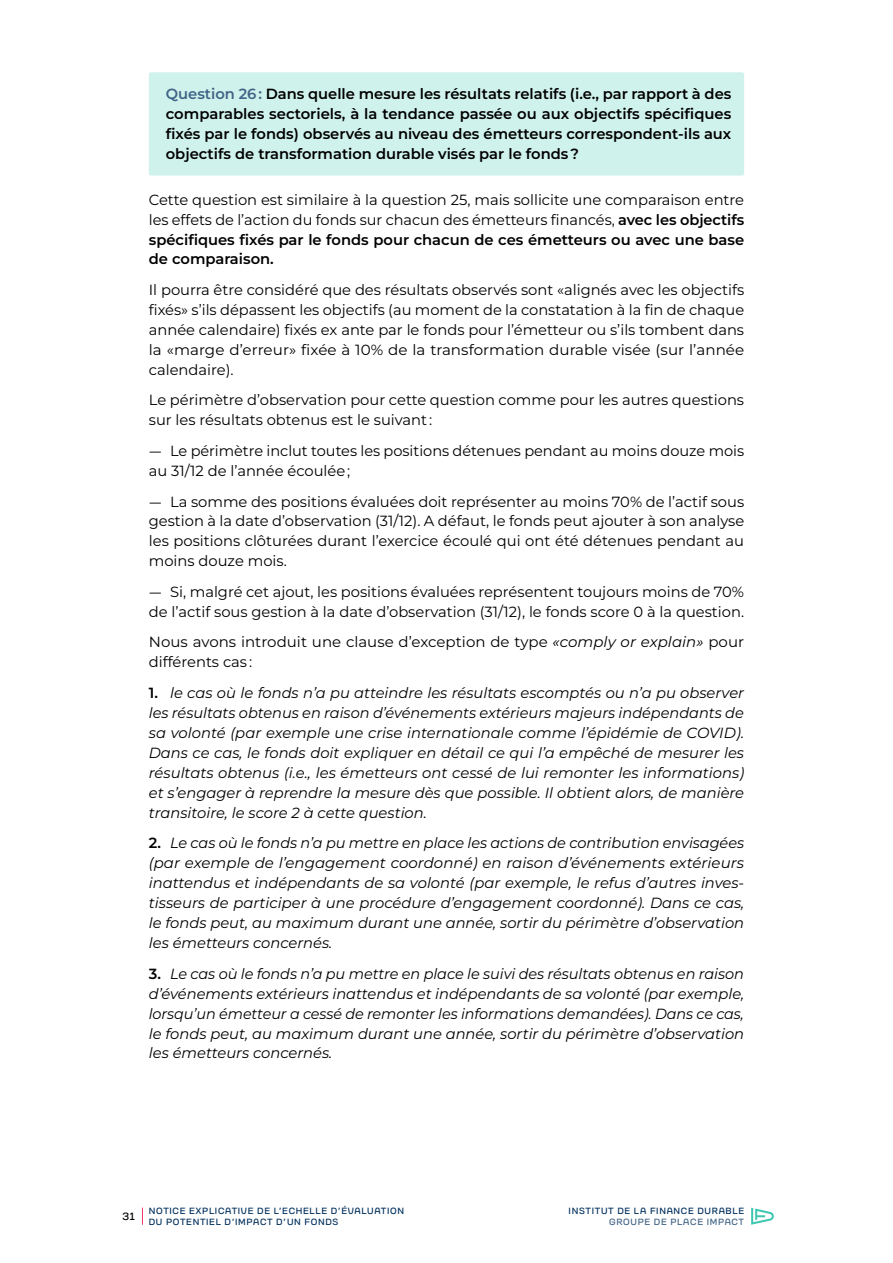
<style>
.page{position:relative;width:893px;height:1263px;background:#fff}
.page>*{position:absolute;margin:0;border:0;box-sizing:border-box;transform-origin:0 0}
.t1{font:14.7px/20px "Montserrat";color:#000}
.t2{font:italic 14.7px/20px "Montserrat";color:#000;text-align:justify}
.t3{font:600 14.7px/20px "Montserrat";color:#000;text-align:justify}
.t4{font:10.5px "Toroka";color:#000}
.t5{font:9px/10.8px "Toroka";letter-spacing:.075em;color:#02305d}
.t6{font:9px "Toroka";letter-spacing:.075em;color:#416486}
.s1{color:#416486}
.s2{font-weight:600}
.s3{font-family:"Raleway"}
.s4{font-style:italic}
.s5{font-weight:600;font-style:normal}
</style>
<div class="page">
<svg style="left:751px;top:1208px;width:23px;height:17px"></svg>
<svg style="left:142px;top:1207px;width:1px;height:18px"></svg>
<div style="left:149px;top:72px;width:595px;height:104px;background:#d0f2ec;border-radius:2px"></div>
<p class="t3" style="left:166px;top:84px;width:567px"><span class="s1">Question 26 :</span> Dans quelle mesure les résultats relatifs (i.e., par rapport à des comparables sectoriels, à la tendance passée ou aux objectifs spécifiques fixés par le fonds) observés au niveau des émetteurs correspondent-ils aux objectifs de transformation durable visés par le fonds ?</p>
<p class="t1" style="left:149px;top:189px;width:597px;text-align:justify">Cette question est similaire à la question 25, mais sollicite une comparaison entre les effets de l’action du fonds sur chacun des émetteurs financés, <span class="s2">avec les objectifs spécifiques fixés par le fonds pour chacun de ces émetteurs ou avec une base de comparaison.</span></p>
<p class="t1" style="left:149px;top:279px;width:597px;text-align:justify">Il pourra être considéré que des résultats observés sont «alignés avec les objectifs fixés» s’ils dépassent les objectifs (au moment de la constatation à la fin de chaque année calendaire) fixés ex ante par le fonds pour l’émetteur ou s’ils tombent dans la «marge d’erreur» fixée à 10% de la transformation durable visée (sur l’année calendaire).</p>
<p class="t1" style="left:149px;top:390px;width:597px">Le périmètre d’observation pour cette question comme pour les autres questions sur les résultats obtenus est le suivant :</p>
<p class="t1" style="left:149px;top:440px;width:597px"><span class="s3">—</span> Le périmètre inclut toutes les positions détenues pendant au moins douze mois au 31/12 de l’année écoulée ;</p>
<p class="t1" style="left:149px;top:491px;width:597px;text-align:justify"><span class="s3">—</span> La somme des positions évaluées doit représenter au moins 70% de l’actif sous gestion à la date d’observation (31/12). A défaut, le fonds peut ajouter à son analyse les positions clôturées durant l’exercice écoulé qui ont été détenues pendant au moins douze mois.</p>
<p class="t1" style="left:149px;top:581px;width:597px"><span class="s3">—</span> Si, malgré cet ajout, les positions évaluées représentent toujours moins de 70% de l’actif sous gestion à la date d’observation (31/12), le fonds score 0 à la question.</p>
<p class="t1" style="left:149px;top:632px;width:597px">Nous avons introduit une clause d’exception de type <span class="s4">«comply or explain»</span> pour différents cas :</p>
<p class="t2" style="left:149px;top:682px;width:597px"><span class="s5">1.</span> le cas où le fonds n’a pu atteindre les résultats escomptés ou n’a pu observer les résultats obtenus en raison d’événements extérieurs majeurs indépendants de sa volonté (par exemple une crise internationale comme l’épidémie de COVID).<br>Dans ce cas, le fonds doit expliquer en détail ce qui l’a empêché de mesurer les résultats obtenus (i.e., les émetteurs ont cessé de lui remonter les informations) et s’engager à reprendre la mesure dès que possible. Il obtient alors, de manière transitoire, le score 2 à cette question.</p>
<p class="t2" style="left:149px;top:833px;width:597px"><span class="s5">2.</span> Le cas où le fonds n’a pu mettre en place les actions de contribution envisagées (par exemple de l’engagement coordonné) en raison d’événements extérieurs inattendus et indépendants de sa volonté (par exemple, le refus d’autres inves&shy;tisseurs de participer à une procédure d’engagement coordonné). Dans ce cas, le fonds peut, au maximum durant une année, sortir du périmètre d’observation les émetteurs concernés.</p>
<p class="t2" style="left:149px;top:963px;width:597px"><span class="s5">3.</span> Le cas où le fonds n’a pu mettre en place le suivi des résultats obtenus en raison d’événements extérieurs inattendus et indépendants de sa volonté (par exemple, lorsqu’un émetteur a cessé de remonter les informations demandées). Dans ce cas, le fonds peut, au maximum durant une année, sortir du périmètre d’observation les émetteurs concernés.</p>
<p class="t4" style="left:122px;top:1208px;width:14px">31</p>
<p class="t5" style="left:149px;top:1204px;width:257px">NOTICE EXPLICATIVE DE L’ECHELLE D’ÉVALUATION<br>DU POTENTIEL D’IMPACT D’UN FONDS</p>
<p class="t5" style="left:569px;top:1204px;width:177px">INSTITUT DE LA FINANCE DURABLE</p>
<p class="t6" style="left:609px;top:1215px;width:137px">GROUPE DE PLACE IMPACT</p>
</div>
